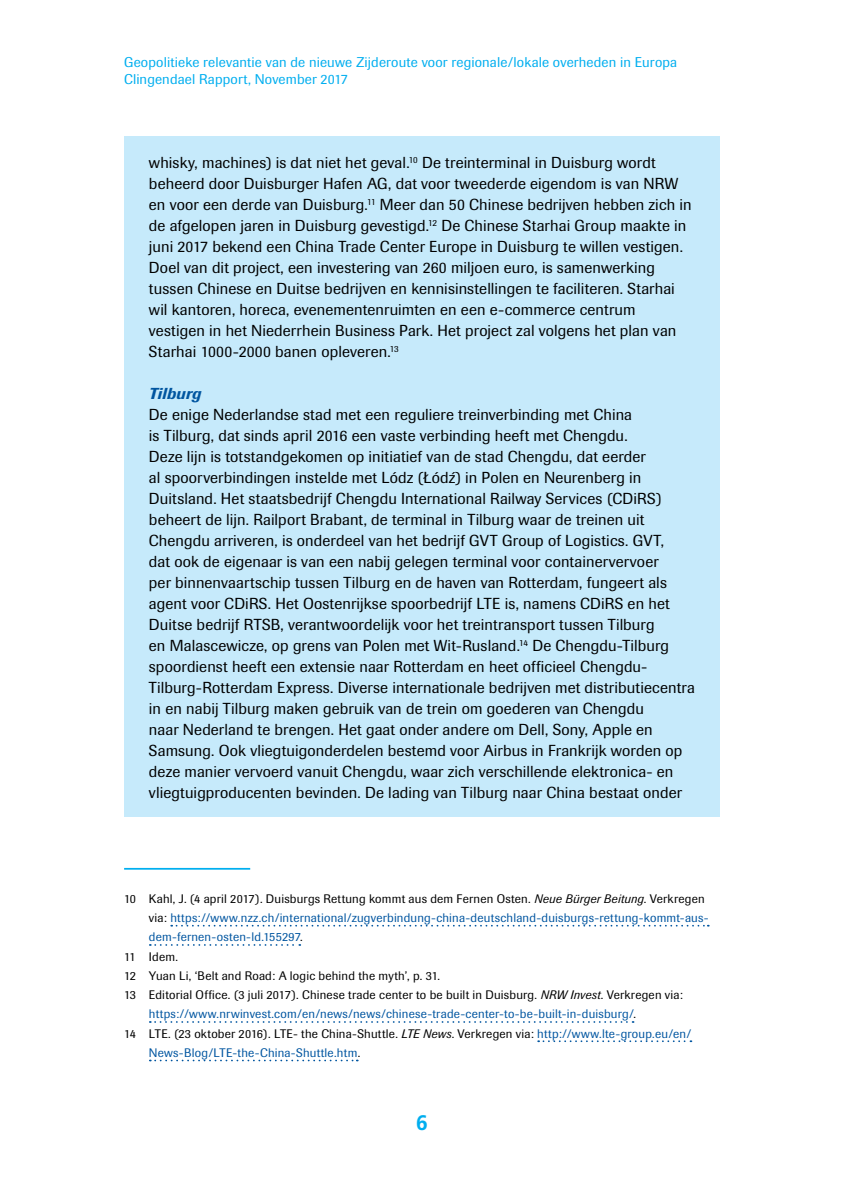
<style>
.page{position:relative;width:844px;height:1191px;background:#fff}
.page>*{position:absolute;margin:0;border:0;box-sizing:border-box;transform-origin:0 0}
.t1{font:700 21px "Frutiger LT Std";color:#00aeef}
.P_Block{font:15.75px/21px "Imago";letter-spacing:.01em;color:#000}
.H1_Block{font:italic 500 15.75px "Imago";letter-spacing:.015em;color:#0055a0}
.t2{font:14px/16.8px "Imago";letter-spacing:.01em;color:#00aeef}
.Footnote{font:12.25px/19.2px "Imago";letter-spacing:.02em;color:#0055a0}
.Footnote-2{font:12.25px "Imago";letter-spacing:.015em;color:#000}
.s1{color:#000}
.s2{font-style:italic;color:#000}
</style>
<div class="page">
<div style="left:124px;top:136px;width:595px;height:240px;background:#c6eafb"></div>
<div style="left:124px;top:362px;width:595px;height:51px;background:#c6eafb"></div>
<div style="left:124px;top:388px;width:595px;height:429px;background:#c6eafb"></div>
<hr style="left:124px;top:868px;width:126px;height:1px;background:#00aeef">
<svg style="left:171px;top:924px;width:537px;height:2px"></svg>
<svg style="left:150px;top:944px;width:150px;height:1px"></svg>
<svg style="left:150px;top:1021px;width:483px;height:1px"></svg>
<svg style="left:538px;top:1040px;width:153px;height:2px"></svg>
<svg style="left:150px;top:1059px;width:208px;height:2px"></svg>
<p class="t2" style="left:124px;top:54px;width:554px">Geopolitieke relevantie van de nieuwe Zijderoute voor regionale/lokale overheden in Europa<br>Clingendael Rapport, November 2017</p>
<p class="P_Block" style="left:149px;top:152px;width:544px">whisky, machines) is dat niet het geval.<sup>10</sup> De treinterminal in Duisburg wordt beheerd door Duisburger Hafen AG, dat voor tweederde eigendom is van NRW en voor een derde van Duisburg.<sup>11</sup> Meer dan 50 Chinese bedrijven hebben zich in de afgelopen jaren in Duisburg gevestigd.<sup>12</sup> De Chinese Starhai Group maakte in juni 2017 bekend een China Trade Center Europe in Duisburg te willen vestigen.<br>Doel van dit project, een investering van 260 miljoen euro, is samenwerking tussen Chinese en Duitse bedrijven en kennisinstellingen te faciliteren. Starhai wil kantoren, horeca, evenementenruimten en een e-commerce centrum vestigen in het Niederrhein Business Park. Het project zal volgens het plan van Starhai 1000-2000 banen opleveren.<sup>13</sup></p>
<p class="H1_Block" style="left:149px;top:384px;width:54px">Tilburg</p>
<p class="P_Block" style="left:149px;top:404px;width:547px">De enige Nederlandse stad met een reguliere treinverbinding met China<br>is Tilburg, dat sinds april 2016 een vaste verbinding heeft met Chengdu.<br>Deze lijn is totstandgekomen op initiatief van de stad Chengdu, dat eerder<br>al spoorverbindingen instelde met Lódz (Łódz´) in Polen en Neurenberg in Duitsland. Het staatsbedrijf Chengdu International Railway Services (CDiRS) beheert de lijn. Railport Brabant, de terminal in Tilburg waar de treinen uit Chengdu arriveren, is onderdeel van het bedrijf GVT Group of Logistics. GVT,<br>dat ook de eigenaar is van een nabij gelegen terminal voor containervervoer<br>per binnenvaartschip tussen Tilburg en de haven van Rotterdam, fungeert als agent voor CDiRS. Het Oostenrijkse spoorbedrijf LTE is, namens CDiRS en het Duitse bedrijf RTSB, verantwoordelijk voor het treintransport tussen Tilburg<br>en Malascewicze, op grens van Polen met Wit-Rusland.<sup>14</sup> De Chengdu-Tilburg spoordienst heeft een extensie naar Rotterdam en heet officieel Chengdu-Tilburg-Rotterdam Express. Diverse internationale bedrijven met distributiecentra in en nabij Tilburg maken gebruik van de trein om goederen van Chengdu<br>naar Nederland te brengen. Het gaat onder andere om Dell, Sony, Apple en Samsung. Ook vliegtuigonderdelen bestemd voor Airbus in Frankrijk worden op deze manier vervoerd vanuit Chengdu, waar zich verschillende elektronica- en vliegtuigproducenten bevinden. De lading van Tilburg naar China bestaat onder</p>
<p class="Footnote" style="left:149px;top:889px;width:561px;text-indent:-25px"><span class="s1">10 Kahl, J. (4 april 2017). Duisburgs Rettung kommt aus dem Fernen Osten.</span> <span class="s2">Neue Bürger Beitung</span><span class="s1">. Verkregen via:</span> https://www.nzz.ch/international/zugverbindung-china-deutschland-duisburgs-rettung-kommt-aus&shy;dem-fernen-osten-ld.155297<span class="s1">.</span></p>
<p class="Footnote-2" style="left:124px;top:949px;width:55px">11 Idem.</p>
<p class="Footnote-2" style="left:124px;top:968px;width:317px">12 Yuan Li, ‘Belt and Road: A logic behind the myth’, p. 31.</p>
<p class="Footnote" style="left:149px;top:985px;width:535px;text-indent:-25px"><span class="s1">13 Editorial Office. (3 juli 2017). Chinese trade center to be built in Duisburg.</span> <span class="s2">NRW Invest</span><span class="s1">. Verkregen via: </span>https://www.nrwinvest.com/en/news/news/chinese-trade-center-to-be-built-in-duisburg/<span class="s1">.</span></p>
<p class="Footnote" style="left:149px;top:1024px;width:543px;text-indent:-25px"><span class="s1">14 LTE. (23 oktober 2016). LTE- the China-Shuttle.</span> <span class="s2">LTE News</span><span class="s1">. Verkregen via:</span> http://www.lte-group.eu/en/<br>News-Blog/LTE-the-China-Shuttle.htm<span class="s1">.</span></p>
<h1 class="t1" style="left:416px;top:1110px;width:13px">6</h1>
</div>
